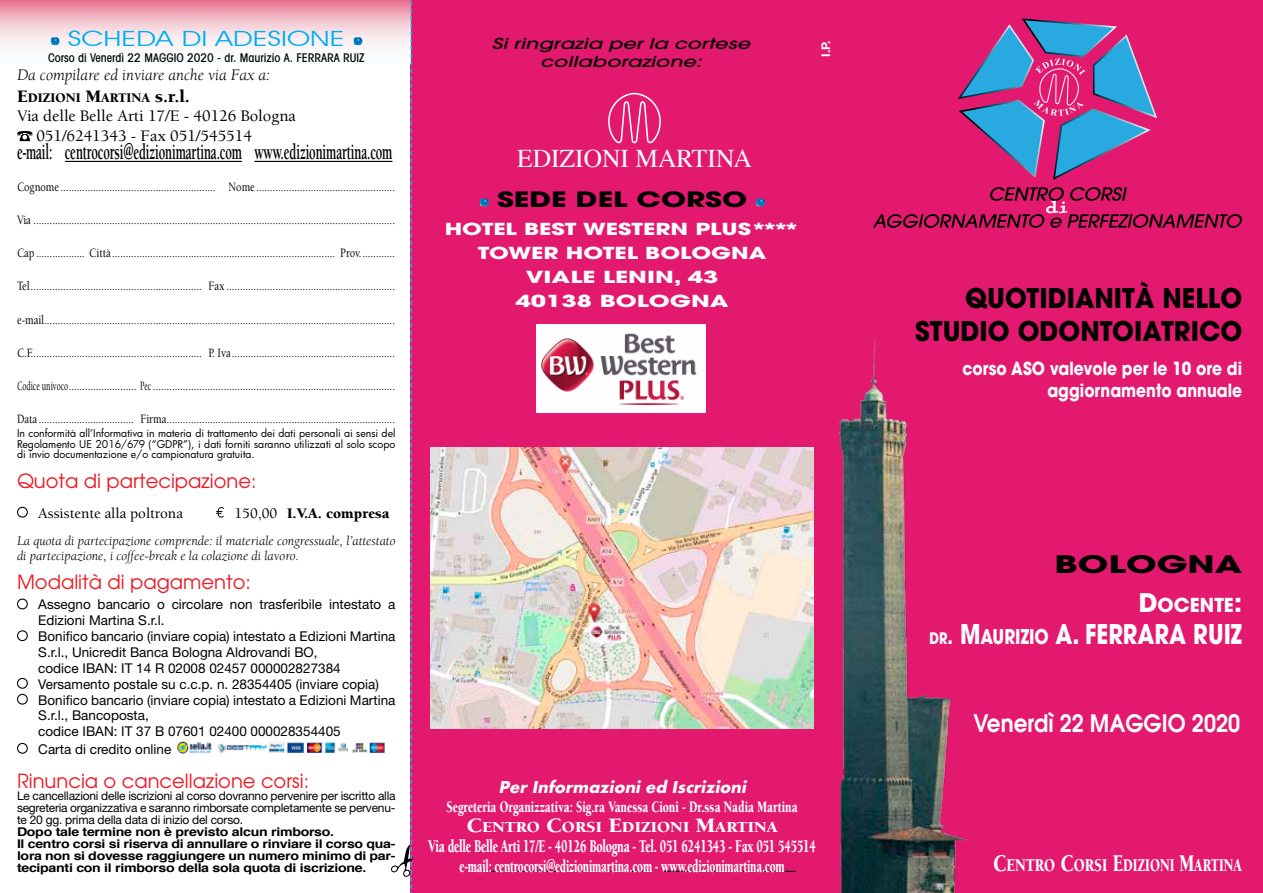
<style>
.page{position:relative;width:1263px;height:893px;background:#fff}
.page>*{position:absolute;margin:0;border:0;box-sizing:border-box;transform-origin:0 0}
.t1{font:700 27px/32.4px "Avant Garde";color:#000;text-align:right;scale:.95 1}
.t2{font:700 27px "Avant Garde";color:#fff;scale:.83 1}
.t3{font:25.5px "Times";color:#fff}
.t4{font:600 24px "Avant Garde";color:#fff;scale:.9 1}
.t5{font:700 24px "Avant Garde";color:#000;scale:1.5 1}
.t6{font:700 22.65px "Berkeley";letter-spacing:-.01em;color:#000;scale:.56 1}
.t7{font:21px "Avant Garde IT Cby BT";color:#00aeef;scale:1.4 1}
.t8{font:700 21px "Avant Garde";color:#000;scale:1.4 1}
.t9{font:19.5px "Avant Garde";color:#ec1b24}
.t10{font:700 19.2px "Avant Garde";color:#fff}
.t11{font:900 18.45px/19.8px "Berkeley";letter-spacing:-.02em;color:#fff;text-align:center;scale:.63 1}
.t12{font:900 18.45px "Berkeley";color:#fff;scale:.78 1}
.t13{font:700 18px/21.6px "Avant Garde";color:#fff;text-align:right;scale:.86 1}
.t14{font:18px "Futura Bold Oblique DTC";color:#fff}
.t15{font:900 16.5px "Berkeley";color:#fff;scale:.69 1}
.t16{font:500 16.5px/19.8px "Berkeley";color:#000}
.t17{font:700 16.5px/24px "Avant Garde";color:#fff;scale:1.41 1}
.t18{font:italic 16.5px "Berkeley";color:#000}
.t19{font:700 16.5px/24px "Avant Garde";color:#fff;scale:1.5 1}
.t20{font:900 15.75px "Berkeley";color:#fff;scale:1.09 1}
.t21{font:italic 500 15px/18px "Avant Garde";color:#000;text-align:center;scale:1.4 1}
.t22{font:500 15px "Berkeley";color:#000}
.t23{font:900 15px "Berkeley";color:#000}
.t24{font:13.5px/15.9px "Helvetica Neue";color:#000}
.t25{font:italic 13.5px/15px "Berkeley";color:#000}
.t26{font:900 13.5px "Berkeley";color:#000}
.t27{font:500 13.2px "Berkeley";color:#000;scale:.8 1}
.t28{font:500 13.2px "Berkeley";color:#000;scale:.6 1}
.t29{font:700 12px/12px "Helvetica";letter-spacing:-.02em;color:#000;scale:1.18 1}
.t30{font:12px/12px "Helvetica Neue";letter-spacing:-.02em;color:#000;text-align:justify}
.t31{font:500 condensed 12px "Avant Garde";color:#000}
.t32{font:700 12px "Helvetica Neue";color:#fff}
.t33{font:10.5px/10.5px "Futura";color:#000;text-align:justify}
.s1{font-size:18px}
.s2{font-weight:500}
.s3{font-size:21px}
.s4{font-size:25.5px}
.s5{font-size:15.75px}
.s6{font-size:20.25px}
.s7{font-size:24.6px}
</style>
<div class="page">
<div style="left:411px;top:0;width:852px;height:893px;background:#e3196f"></div>
<img style="left:839px;top:337px;width:129px;height:556px">
<svg style="left:873px;top:187px;width:370px;height:41px"></svg>
<svg style="left:0;top:0;width:391px;height:46px;background:#f2c0cc"></svg>
<svg style="left:391px;top:0;width:22px;height:893px"></svg>
<svg style="left:958px;top:18px;width:199px;height:162px"></svg>
<svg style="left:51px;top:37px;width:9px;height:8px"></svg>
<svg style="left:354px;top:37px;width:8px;height:8px"></svg>
<svg style="left:17px;top:507px;width:11px;height:11px"></svg>
<svg style="left:216px;top:507px;width:8px;height:11px"></svg>
<svg style="left:17px;top:599px;width:11px;height:10px"></svg>
<svg style="left:17px;top:630px;width:11px;height:11px"></svg>
<svg style="left:17px;top:678px;width:11px;height:27px"></svg>
<svg style="left:17px;top:743px;width:11px;height:11px"></svg>
<img style="left:177px;top:742px;width:208px;height:12px">
<hr style="left:65px;top:161px;width:177px;height:1px;background:#000">
<hr style="left:254px;top:161px;width:138px;height:1px;background:#000">
<svg style="left:17px;top:131px;width:16px;height:10px"></svg>
<svg style="left:480px;top:871px;width:26px;height:1px"></svg>
<hr style="left:506px;top:871px;width:101px;height:1px;background:#000">
<hr style="left:607px;top:871px;width:44px;height:1px;background:#000">
<svg style="left:663px;top:871px;width:25px;height:1px"></svg>
<hr style="left:688px;top:871px;width:64px;height:1px;background:#000">
<hr style="left:752px;top:871px;width:44px;height:1px;background:#000">
<svg style="left:609px;top:92px;width:51px;height:52px"></svg>
<svg style="left:480px;top:198px;width:9px;height:8px"></svg>
<svg style="left:756px;top:198px;width:9px;height:8px"></svg>
<img style="left:431px;top:447px;width:382px;height:282px">
<img style="left:536px;top:324px;width:170px;height:88px">
<h3 class="t7" style="left:68px;top:25px;width:199px">SCHEDA DI ADESIONE</h3>
<p class="t31" style="left:48px;top:50px;width:318px">Corso di Venerdì 22 MAGGIO 2020 - dr. Maurizio A. FERRARA RUIZ</p>
<p class="t18" style="left:17px;top:66px;width:255px">Da compilare ed inviare anche via Fax a:</p>
<p class="t26" style="left:17px;top:90px;width:174px"><span class="s1">E</span>DIZIONI <span class="s1">M</span>ARTINA <span class="s1">s.r.l.</span></p>
<p class="t16" style="left:36px;top:107px;width:261px;text-indent:-19px">Via delle Belle Arti 17/E - 40126 Bologna<br>051/6241343 - Fax 051/545514</p>
<h3 class="t6" style="left:17px;top:140px;width:672px">e-mail: centrocorsi@edizionimartina.com www.edizionimartina.com</h3>
<p class="t27" style="left:17px;top:180px;width:474px">Cognome ......................................................... Nome ...................................................</p>
<p class="t27" style="left:17px;top:213px;width:474px">Via .....................................................................................................................................</p>
<p class="t27" style="left:17px;top:246px;width:474px">Cap .................. Città .................................................................................. Prov.............</p>
<p class="t27" style="left:17px;top:279px;width:474px">Tel............................................................... Fax ..............................................................</p>
<p class="t27" style="left:17px;top:312px;width:474px">e-mail.................................................................................................................................</p>
<p class="t27" style="left:17px;top:345px;width:474px">C.F............................................................... P. Iva............................................................</p>
<p class="t28" style="left:17px;top:378px;width:632px">Codice univoco......................... Pec .........................................................................................</p>
<p class="t27" style="left:17px;top:412px;width:474px">Data ................................... Firma....................................................................................</p>
<p class="t33" style="left:17px;top:428px;width:380px">In conformità all’Informativa in materia di trattamento dei dati personali ai sensi del Regolamento UE 2016/679 (“GDPR”), i dati forniti saranno utilizzati al solo scopo di invio documentazione e/o campionatura gratuita.</p>
<h3 class="t9" style="left:17px;top:469px;width:241px">Quota di partecipazione:</h3>
<p class="t22" style="left:38px;top:505px;width:146px">Assistente alla poltrona</p>
<p class="t23" style="left:235px;top:505px;width:157px"><span class="s2">150,00</span> I.V.A. compresa</p>
<p class="t25" style="left:17px;top:534px;width:380px">La quota di partecipazione comprende: il materiale congressuale, l’attestato di partecipazione, i coffee-break e la colazione di lavoro.</p>
<h3 class="t9" style="left:17px;top:570px;width:235px">Modalità di pagamento:</h3>
<p class="t24" style="left:38px;top:596px;width:359px">Assegno bancario o circolare non trasferibile intestato a Edizioni Martina S.r.l.<br>Bonifico bancario (inviare copia) intestato a Edizioni Martina S.r.l., Unicredit Banca Bologna Aldrovandi BO,<br>codice IBAN: IT 14 R 02008 02457 000002827384<br>Versamento postale su c.c.p. n. 28354405 (inviare copia)<br>Bonifico bancario (inviare copia) intestato a Edizioni Martina S.r.l., Bancoposta,<br>codice IBAN: IT 37 B 07601 02400 000028354405</p>
<p class="t24" style="left:38px;top:741px;width:135px">Carta di credito online</p>
<h3 class="t9" style="left:17px;top:768px;width:294px">Rinuncia o cancellazione corsi:</h3>
<p class="t30" style="left:17px;top:789px;width:380px">Le cancellazioni delle iscrizioni al corso dovranno pervenire per iscritto alla segreteria organizzativa e saranno rimborsate completamente se pervenu&shy;te 20 gg. prima della data di inizio del corso.</p>
<p class="t29" style="left:17px;top:826px;width:322px">Dopo tale termine non è previsto alcun rimborso.<br>Il centro corsi si riserva di annullare o rinviare il corso qua&shy;lora non si dovesse raggiungere un numero minimo di par&shy;tecipanti con il rimborso della sola quota di iscrizione.</p>
<p class="t21" style="left:492px;top:35px;width:189px">Siringrazia perla cortese collaborazione:</p>
<p class="t32" style="left:816px;top:57px;width:18px;rotate:-90deg">I.P.</p>
<h2 class="t3" style="left:517px;top:134px;width:236px">EDIZIONI MARTINA</h2>
<h3 class="t8" style="left:497px;top:185px;width:180px">SEDE DEL CORSO</h3>
<p class="t17" style="left:445px;top:217px;width:24px">HOTE</p>
<p class="t17" style="left:506px;top:217px;width:100px">L BEST WESTERN</p>
<p class="t17" style="left:695px;top:217px;width:75px">PLUS****</p>
<p class="t17" style="left:478px;top:241px;width:48px">TOWER</p>
<p class="t17" style="left:566px;top:241px;width:24px">HOTE</p>
<p class="t17" style="left:526px;top:241px;width:159px;text-indent:101px">L BOLOGNA<br>VIALE LENIN</p>
<p class="t19" style="left:516px;top:265px;width:137px;text-indent:158px">, 43<br>40138 BOLOGNA</p>
<h3 class="t14" style="left:498px;top:776px;width:249px">Per Informazioni ed Iscrizioni</h3>
<p class="t15" style="left:447px;top:798px;width:510px">Segreteria Organizzativa: Sig.ra Vanessa Cioni - Dr.ssa Nadia Martina</p>
<p class="t20" style="left:466px;top:819px;width:287px"><span class="s3">C</span>ENTRO <span class="s3">C</span>ORSI <span class="s3">E</span>DIZIONI <span class="s3">M</span>ARTINA</p>
<h3 class="t11" style="left:428px;top:836px;width:617px">Via delle Belle Arti 17/E - 40126 Bologna - Tel. 051 6241343 - Fax 051 545514 e-mail: centrocorsi@edizionimartina.com - www.edizionimartina.com</h3>
<h1 class="t1" style="left:915px;top:282px;width:346px">QUOTIDIANITÀ NELLO<br>STUDIO ODONTOIATRICO</h1>
<h3 class="t13" style="left:962px;top:358px;width:327px">corso ASO valevole per le 10 ore di aggiornamento annuale</h3>
<h3 class="t5" style="left:1054px;top:548px;width:126px">BOLOGNA</h3>
<h3 class="t10" style="left:1139px;top:592px;width:105px"><span class="s4">D</span>OCENTE<span class="s4">:</span></h3>
<h1 class="t2" style="left:929px;top:617px;width:221px"><span class="s5">DR</span><span class="s3">.</span> M<span class="s6">AURIZIO</span> A. FERRARA</h1>
<h1 class="t2" style="left:1193px;top:617px;width:16px">RUIZ</h1>
<h3 class="t4" style="left:973px;top:707px;width:298px">Venerdì 22 MAGGIO 2020</h3>
<h3 class="t12" style="left:993px;top:856px;width:320px"><span class="s7">C</span>ENTRO <span class="s7">C</span>ORSI <span class="s7">E</span>DIZIONI <span class="s7">M</span>ARTINA</h3>
</div>
